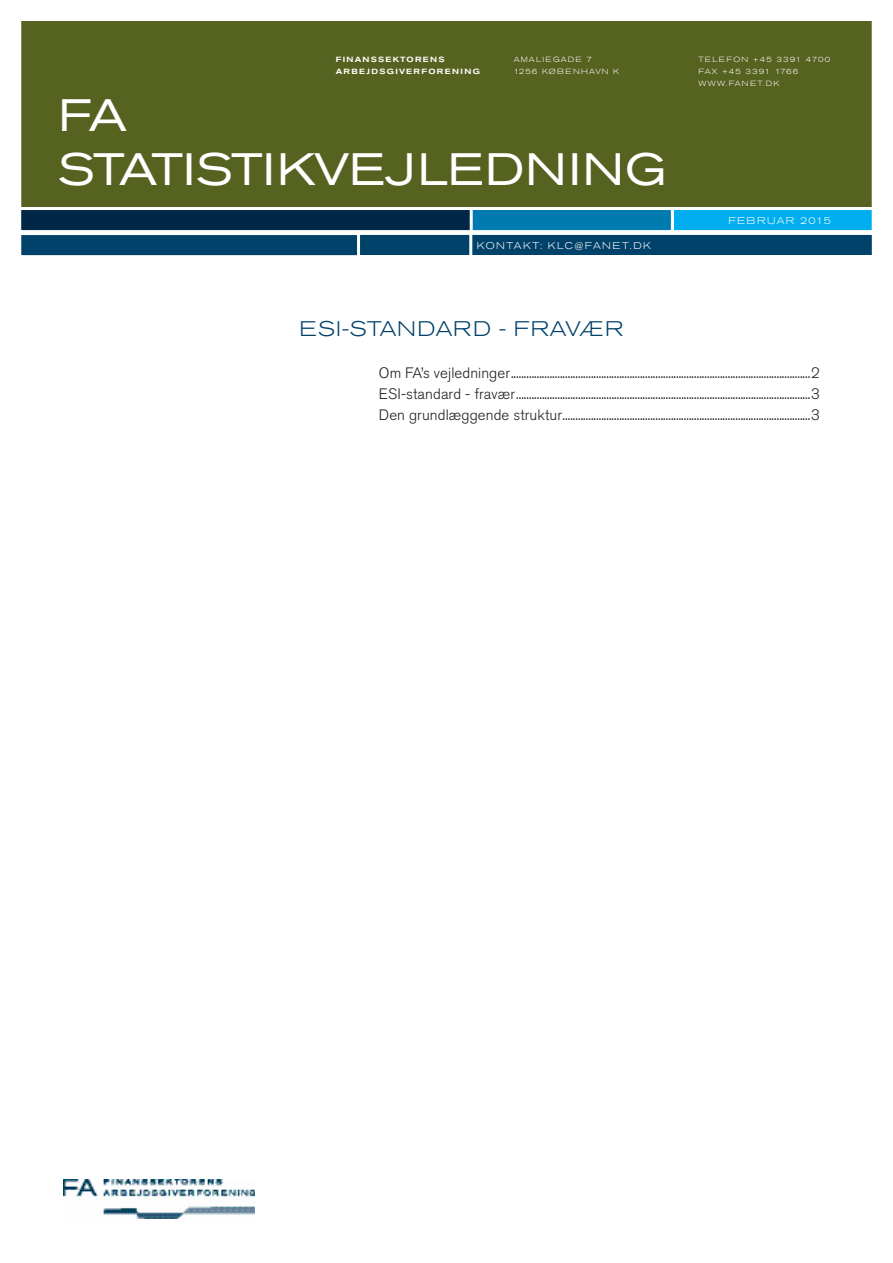
<style>
.page{position:relative;width:893px;height:1263px;background:#fff}
.page>*{position:absolute;margin:0;border:0;box-sizing:border-box;transform-origin:0 0}
.FAstat_H1{font:expanded 45px "Akzidenz Grotesk Std";color:#fff}
.FAstat_H1_Extended{font:300 expanded 21px "Akzidenz Grotesk Std";letter-spacing:.035em;color:#00426a}
.FAstat_Brød_med_indr{font:300 15px "Akzidenz Grotesk Std";letter-spacing:.005em;color:#231f20}
.FAstat_Udgivelsesinf{font:300 expanded 9.75px "Akzidenz Grotesk Std";letter-spacing:.155em;color:#fff}
.FAstat_Udgivelsesdat{font:300 expanded 9.75px "Akzidenz Grotesk Std";letter-spacing:.135em;color:#fff}
.FAstat_Kontaktinfo{font:300 expanded 7.5px "Akzidenz Grotesk Std";letter-spacing:.15em;color:#fff}
.Finanssektorens_Arbe{font:500 expanded 7.5px "Akzidenz Grotesk Std";letter-spacing:.19em;color:#fff}
.Finanssektorens_Arbe-2{font:500 expanded 7.5px "Akzidenz Grotesk Std";letter-spacing:.17em;color:#fff}
.FAstat_Kontaktinfo-2{font:300 expanded 7.5px "Akzidenz Grotesk Std";letter-spacing:.17em;color:#fff}
</style>
<div class="page">
<div style="left:18px;top:18px;width:857px;height:192px;background:#566220;border:3px solid #fff"></div>
<div style="left:18px;top:207px;width:656px;height:26px;background:#002846;border:3px solid #fff"></div>
<img style="left:63px;top:1179px;width:191px;height:39px">
<div style="left:672px;top:208px;width:201px;height:24px;background:#00aeef"></div>
<div style="left:670px;top:207px;width:205px;height:26px;border:3px solid #fff"></div>
<div style="left:470px;top:207px;width:204px;height:26px;background:#007bb0;border:3px solid #fff"></div>
<div style="left:18px;top:232px;width:345px;height:26px;background:#00426a;border:3px solid #fff"></div>
<div style="left:458px;top:233px;width:415px;height:23px;background:#00426a"></div>
<div style="left:457px;top:232px;width:418px;height:26px;border:3px solid #fff"></div>
<div style="left:357px;top:232px;width:115px;height:26px;background:#00426a;border:3px solid #fff"></div>
<p class="Finanssektorens_Arbe-2" style="left:336px;top:55px;width:110px">FINANSSEKTORENS</p>
<p class="Finanssektorens_Arbe" style="left:336px;top:67px;width:146px">ARBEJDSGIVERFORENING</p>
<p class="FAstat_Kontaktinfo" style="left:514px;top:55px;width:80px">AMALIEGADE 7</p>
<p class="FAstat_Kontaktinfo" style="left:514px;top:67px;width:107px">1256 KØBENHAVN K</p>
<p class="FAstat_H1" style="left:58px;top:89px;width:69px">FA</p>
<p class="FAstat_H1" style="left:58px;top:143px;width:609px">STATISTIKVEJLEDNING</p>
<p class="FAstat_Udgivelsesinf" style="left:477px;top:240px;width:176px">KONTAKT: KLC@FANET.DK</p>
<p class="FAstat_Kontaktinfo" style="left:699px;top:55px;width:133px">TELEFON +45 3391 4700</p>
<p class="FAstat_Kontaktinfo" style="left:699px;top:67px;width:101px">FAX +45 3391 1766</p>
<p class="FAstat_Kontaktinfo-2" style="left:699px;top:79px;width:83px">WWW.FANET.DK</p>
<p class="FAstat_Udgivelsesdat" style="left:728px;top:215px;width:104px">FEBRUAR 2015</p>
<p class="FAstat_H1_Extended" style="left:299px;top:317px;width:325px">ESI-STANDARD - FRAVÆR</p>
<p class="FAstat_Brød_med_indr" style="left:379px;top:364px;width:443px">Om FA’s vejledninger....................................................................................................................2</p>
<p class="FAstat_Brød_med_indr" style="left:379px;top:385px;width:443px">ESI-standard - fravær..................................................................................................................3</p>
<p class="FAstat_Brød_med_indr" style="left:379px;top:406px;width:443px">Den grundlæggende struktur................................................................................................3</p>
</div>
